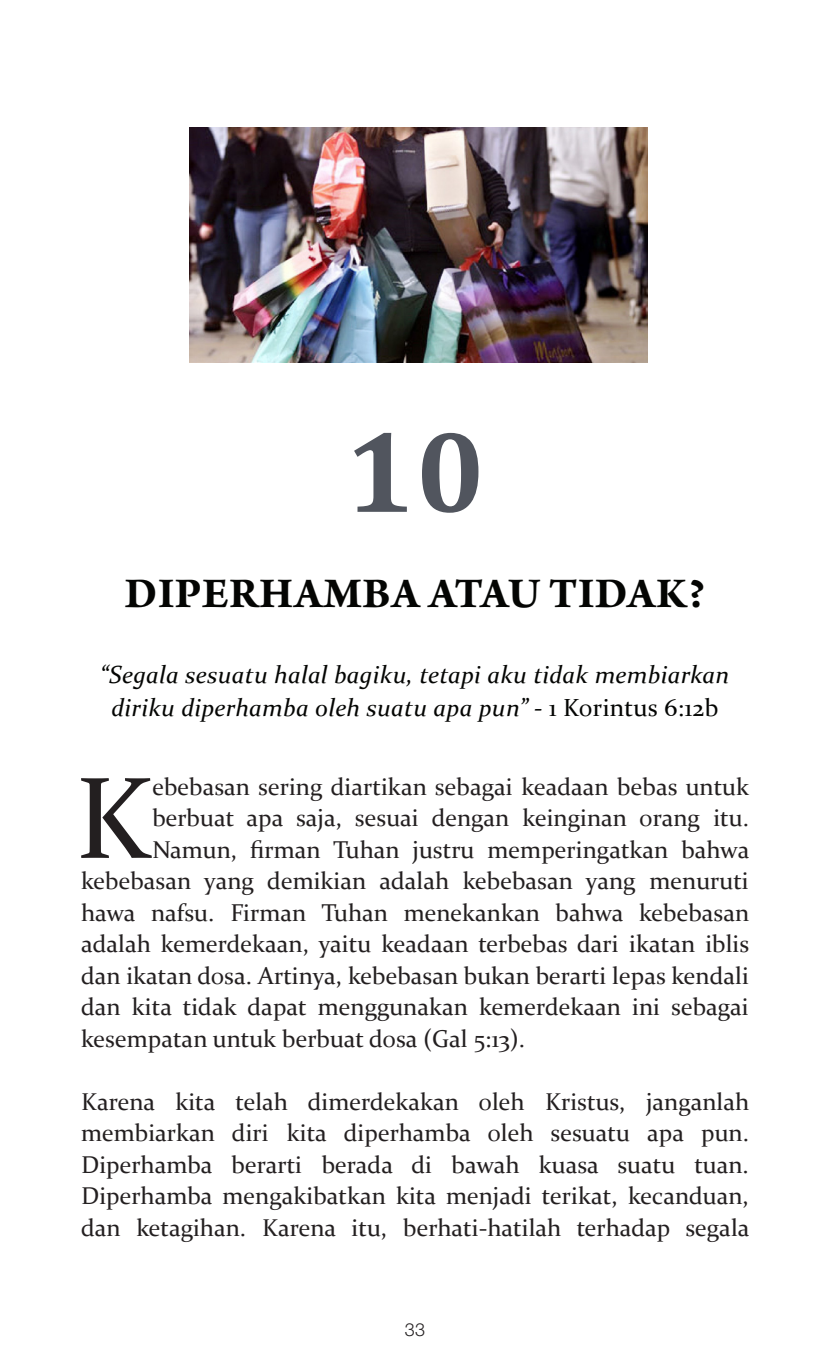
<style>
.page{position:relative;width:830px;height:1372px;background:#fff}
.page>*{position:absolute;margin:0;border:0;box-sizing:border-box;transform-origin:0 0}
.t1{font:700 117px "Cambria";color:#51555e}
.isi{font:116.55px "Constantia";color:#231f20}
.t2{font:700 45px "Arno Pro";letter-spacing:.01em;color:#040503}
.sub_judul{font:italic 24.75px "Constantia";letter-spacing:.01em;color:#040503}
.isi-2{font:24.3px/31.5px "Constantia";color:#231f20;text-align:justify}
.t3{font:300 18px "Helvetica Neue LT Std";color:#231f20}
.s1{font-style:normal}
</style>
<div class="page">
<img style="left:189px;top:128px;width:458px;height:235px">
<p class="t1" style="left:345px;top:389px;width:141px">10</p>
<p class="t2" style="left:125px;top:567px;width:581px">DIPERHAMBA ATAU TIDAK?</p>
<p class="sub_judul" style="left:100px;top:657px;width:630px">“Segala sesuatu halal bagiku, tetapi aku tidak membiarkan</p>
<p class="sub_judul" style="left:111px;top:691px;width:608px">diriku diperhamba oleh suatu apa pun” - <span class="s1">1 Korintus 6:12b</span></p>
<p class="isi" style="left:75px;top:738px;width:78px">K</p>
<p class="isi-2" style="left:152px;top:769px;width:598px">ebebasan sering diartikan sebagai keadaan bebas untuk</p>
<p class="isi-2" style="left:152px;top:801px;width:597px">berbuat apa saja, sesuai dengan keinginan orang itu.</p>
<p class="isi-2" style="left:152px;top:832px;width:598px">Namun, firman Tuhan justru memperingatkan bahwa</p>
<p class="isi-2" style="left:81px;top:864px;width:669px">kebebasan yang demikian adalah kebebasan yang menuruti</p>
<p class="isi-2" style="left:81px;top:895px;width:669px">hawa nafsu. Firman Tuhan menekankan bahwa kebebasan</p>
<p class="isi-2" style="left:81px;top:927px;width:669px">adalah kemerdekaan, yaitu keadaan terbebas dari ikatan iblis</p>
<p class="isi-2" style="left:81px;top:958px;width:669px">dan ikatan dosa. Artinya, kebebasan bukan berarti lepas kendali</p>
<p class="isi-2" style="left:81px;top:990px;width:669px">dan kita tidak dapat menggunakan kemerdekaan ini sebagai</p>
<p class="isi-2" style="left:81px;top:1021px;width:445px">kesempatan untuk berbuat dosa (Gal 5:13).</p>
<p class="isi-2" style="left:81px;top:1084px;width:669px">Karena kita telah dimerdekakan oleh Kristus, janganlah membiarkan diri kita diperhamba oleh sesuatu apa pun.<br>Diperhamba berarti berada di bawah kuasa suatu tuan.<br>Diperhamba mengakibatkan kita menjadi terikat, kecanduan, dan ketagihan. Karena itu, berhati-hatilah terhadap segala</p>
<p class="t3" style="left:405px;top:1318px;width:22px">33</p>
</div>
